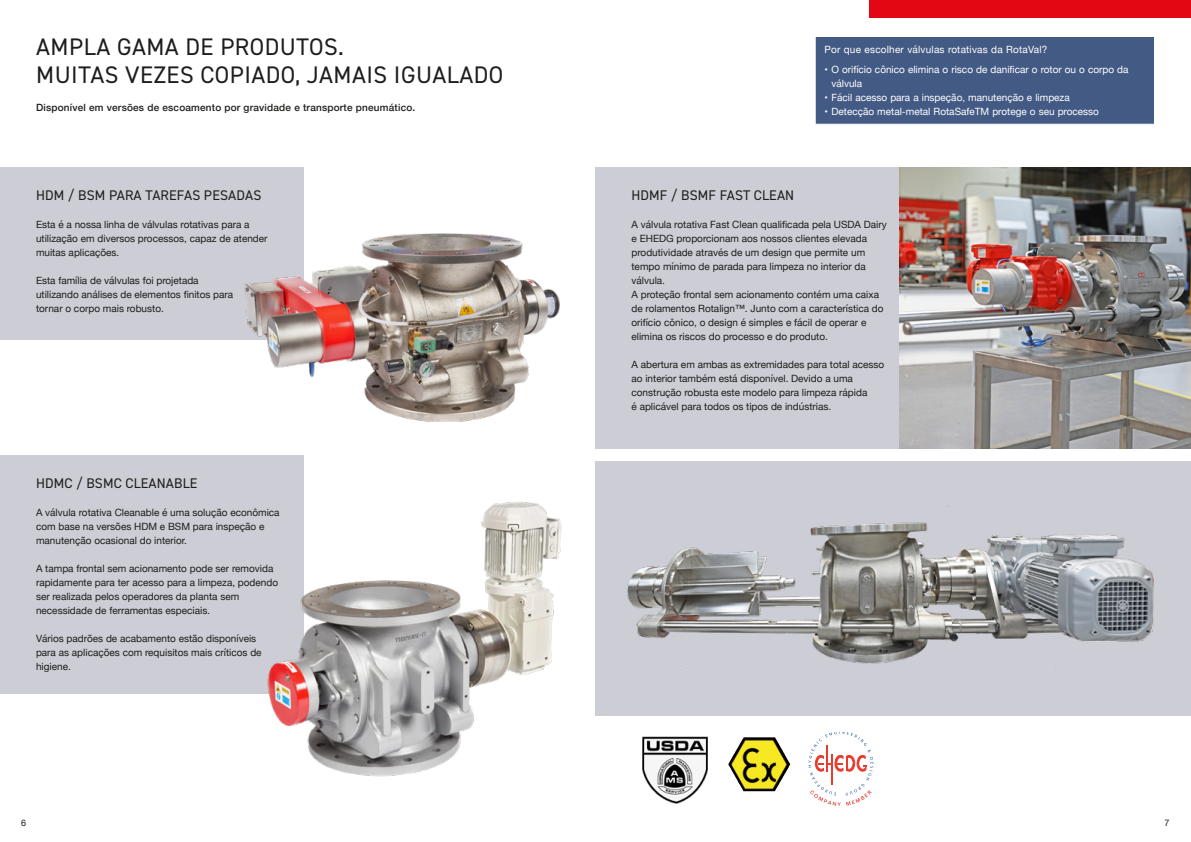
<style>
.page{position:relative;width:1191px;height:842px;background:#fff}
.page>*{position:absolute;margin:0;border:0;box-sizing:border-box;transform-origin:0 0}
.t1{font:24px/28px "DIN2014";letter-spacing:.02em;color:#1d1d1b}
.t2{font:14px "DIN2014";letter-spacing:.01em;color:#1d1d1b}
.t3{font:10px/14px "Helvetica Neue";color:#1d1d1b}
.t4{font:10px/14px "Helvetica Neue";color:#fff}
.t5{font:500 10px "Helvetica Neue";letter-spacing:.02em;color:#1d1d1b}
.t6{font:10px "Helvetica Neue";letter-spacing:.02em;color:#fff}
.t7{font:9px "Helvetica Neue";color:#1d1d1b}
.s1{font-weight:700}
</style>
<div class="page">
<div style="left:595px;top:462px;width:596px;height:254px;background:#cccdd5"></div>
<div style="left:0;top:455px;width:304px;height:239px;background:#cccdd5"></div>
<div style="left:869px;top:0;width:322px;height:17px;background:#e30613"></div>
<div style="left:0;top:167px;width:304px;height:173px;background:#cccdd5"></div>
<img style="left:244px;top:233px;width:316px;height:188px">
<img style="left:267px;top:501px;width:295px;height:276px">
<img style="left:627px;top:505px;width:527px;height:167px">
<div style="left:595px;top:167px;width:304px;height:281px;background:#cccdd5"></div>
<img style="left:899px;top:167px;width:292px;height:281px">
<img style="left:642px;top:736px;width:65px;height:68px">
<img style="left:728px;top:737px;width:62px;height:54px">
<svg style="left:808px;top:732px;width:65px;height:74px"></svg>
<div style="left:814px;top:36px;width:341px;height:89px;background:#435a85;border:1px solid #fff"></div>
<h1 class="t1" style="left:36px;top:32px;width:469px">AMPLA GAMA DE PRODUTOS.<br>MUITAS VEZES COPIADO, JAMAIS IGUALADO</h1>
<p class="t5" style="left:36px;top:99px;width:381px">Disponível em versões de escoamento por gravidade e transporte pneumático.</p>
<h2 class="t2" style="left:36px;top:186px;width:227px">HDM / BSM PARA TAREFAS PESADAS</h2>
<p class="t3" style="left:36px;top:218px;width:233px">Esta é a nossa linha de válvulas rotativas para a utilização em diversos processos, capaz de atender muitas aplicações.</p>
<p class="t3" style="left:36px;top:274px;width:199px">Esta família de válvulas foi projetada utilizando análises de elementos finitos para tornar o corpo mais robusto.</p>
<h2 class="t2" style="left:36px;top:474px;width:163px">HDMC / BSMC CLEANABLE</h2>
<p class="t3" style="left:36px;top:506px;width:245px">A válvula rotativa Cleanable é uma solução econômica com base na versões HDM e BSM para inspeção e manutenção ocasional do interior.</p>
<p class="t3" style="left:36px;top:562px;width:244px">A tampa frontal sem acionamento pode ser removida rapidamente para ter acesso para a limpeza, podendo ser realizada pelos operadores da planta sem necessidade de ferramentas especiais.</p>
<p class="t3" style="left:36px;top:632px;width:227px">Vários padrões de acabamento estão disponíveis para as aplicações com requisitos mais críticos de higiene.</p>
<p class="t6" style="left:824px;top:43px;width:224px">Por que escolher válvulas rotativas da RotaVal?</p>
<p class="t4" style="left:831px;top:63px;width:298px;text-indent:-7px"><span class="s1">•</span> O orifício cônico elimina o risco de danificar o rotor ou o corpo da válvula</p>
<p class="t4" style="left:824px;top:91px;width:247px"><span class="s1">•</span> Fácil acesso para a inspeção, manutenção e limpeza</p>
<p class="t4" style="left:824px;top:105px;width:276px"><span class="s1">•</span> Detecção metal-metal RotaSafeTM protege o seu processo</p>
<h2 class="t2" style="left:631px;top:186px;width:164px">HDMF / BSMF FAST CLEAN</h2>
<p class="t3" style="left:631px;top:218px;width:257px">A válvula rotativa Fast Clean qualificada pela USDA Dairy e EHEDG proporcionam aos nossos clientes elevada produtividade através de um design que permite um tempo mínimo de parada para limpeza no interior da válvula.<br>A proteção frontal sem acionamento contém uma caixa de rolamentos Rotalign™. Junto com a característica do orifício cônico, o design é simples e fácil de operar e elimina os riscos do processo e do produto.</p>
<p class="t3" style="left:631px;top:358px;width:254px">A abertura em ambas as extremidades para total acesso ao interior também está disponível. Devido a uma construção robusta este modelo para limpeza rápida<br>é aplicável para todos os tipos de indústrias.</p>
<p class="t7" style="left:21px;top:816px;width:7px">6</p>
<p class="t7" style="left:1164px;top:816px;width:7px">7</p>
</div>
